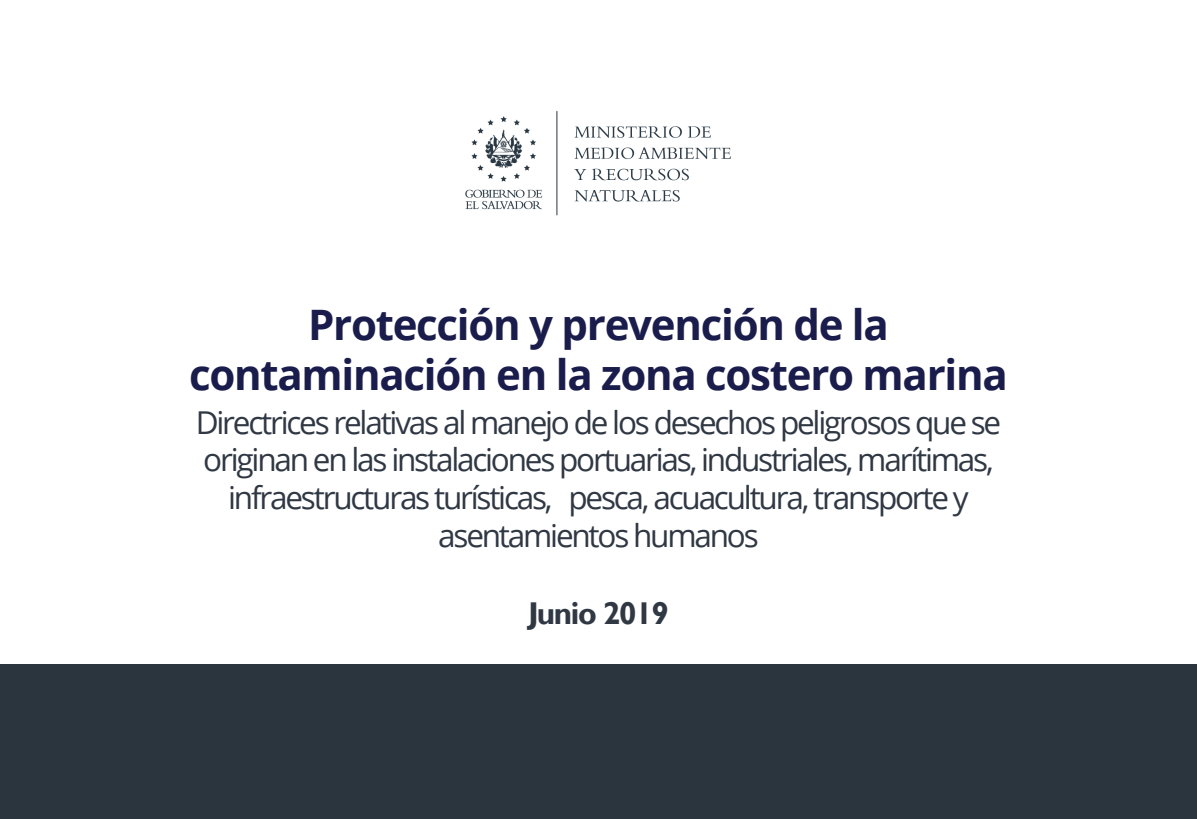
<style>
.page{position:relative;width:1197px;height:819px;background:#fff}
.page>*{position:absolute;margin:0;border:0;box-sizing:border-box;transform-origin:0 0}
.t1{font:700 42px/50.4px "Open Sans";letter-spacing:-.03em;color:#1a1d4c;text-align:center}
.t2{font:31.5px/37.8px "Open Sans";letter-spacing:-.07em;color:#303844;text-align:center}
.t3{font:700 31.5px "Gill Sans";letter-spacing:-.04em;color:#303844}
</style>
<div class="page">
<div style="left:0;top:664px;width:1197px;height:155px;background:#2b353d"></div>
<img style="left:465px;top:111px;width:266px;height:105px">
<h1 class="t1" style="left:189px;top:298px;width:820px">Protección y prevención de la contaminación en la zona costero marina</h1>
<p class="t2" style="left:196px;top:402px;width:807px">Directrices relativas al manejo de los desechos peligrosos que se originan en las instalaciones portuarias, industriales, marítimas, infraestructuras turísticas, pesca, acuacultura, transporte y asentamientos humanos</p>
<p class="t3" style="left:528px;top:595px;width:142px">Junio 2019</p>
</div>
